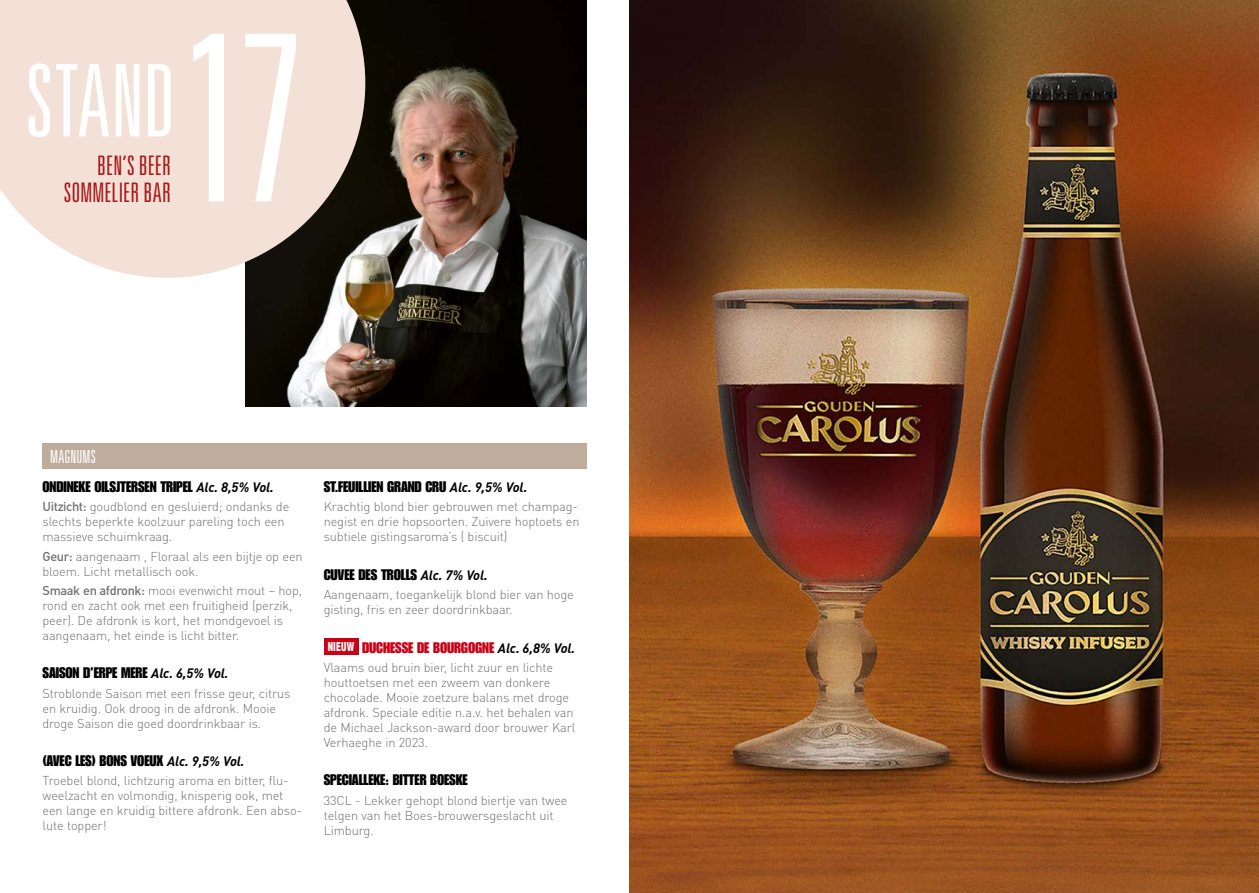
<style>
.page{position:relative;width:1259px;height:893px;background:#fff}
.page>*{position:absolute;margin:0;border:0;box-sizing:border-box;transform-origin:0 0}
.t1{font:300 ultra-condensed 232.05px "Univers LT Std";color:#fff}
.t2{font:300 ultra-condensed 100.2px "Univers LT Std";letter-spacing:-.005em;color:#fff}
.t3{font:300 ultra-condensed 26.85px/26.8px "Univers LT Std";letter-spacing:.005em;color:#a71a18;text-align:right}
.t4{font:300 ultra-condensed 18px "Univers LT Std";letter-spacing:.005em;color:#fff}
.t5{font:15px "Impact LT Std";letter-spacing:-.01em;color:#000}
.t6{font:15px "Impact LT Std";letter-spacing:-.01em;color:#cb0017}
.t7{font:300 12.75px/15px "DIN Pro";letter-spacing:-.01em;color:#6f7070}
.s1{font-family:"DIN Pro";font-weight:700;font-style:italic;font-size:13.5px}
.s2{font-weight:500}
.s3{font-family:"Helvetica LT Std";font-weight:900;font-stretch:condensed;font-size:12px;color:#fff}
.s4{font-family:"DIN Pro";font-weight:700;font-style:italic;font-size:13.5px;color:#000}
</style>
<div class="page">
<img style="left:245px;top:0;width:342px;height:406px">
<img style="left:629px;top:0;width:630px;height:893px">
<div style="left:324px;top:639px;width:34px;height:16px;background:#cb0017"></div>
<div style="left:43px;top:443px;width:544px;height:26px;background:#bfac9c"></div>
<svg style="left:0;top:0;width:365px;height:278px;background:#e3d3ca"></svg>
<h2 class="t2" style="left:25px;top:49px;width:152px">STAND</h2>
<h3 class="t3" style="left:64px;top:152px;width:109px">BEN’S BEER<br>SOMMELIER BAR</h3>
<h1 class="t1" style="left:182px;top:-2px;width:122px">17</h1>
<h3 class="t4" style="left:50px;top:447px;width:47px">MAGNUMS</h3>
<p class="t5" style="left:43px;top:478px;width:233px">ONDINEKE OILSJTERSEN TRIPEL <span class="s1">Alc. 8,5% Vol.</span></p>
<p class="t7" style="left:43px;top:499px;width:248px"><span class="s2">Uitzicht:</span> goudblond en gesluierd; ondanks de slechts beperkte koolzuur pareling toch een massieve schuimkraag.</p>
<p class="t7" style="left:43px;top:548px;width:262px"><span class="s2">Geur:</span> aangenaam , Floraal als een bijtje op een bloem. Licht metallisch ook.</p>
<p class="t7" style="left:43px;top:582px;width:261px"><span class="s2">Smaak en afdronk:</span> mooi evenwicht mout – hop, rond en zacht ook met een fruitigheid (perzik, peer). De afdronk is kort, het mondgevoel is aangenaam, het einde is licht bitter.</p>
<p class="t5" style="left:43px;top:664px;width:188px">SAISON D’ERPE MERE <span class="s1">Alc. 6,5% Vol.</span></p>
<p class="t7" style="left:43px;top:685px;width:249px">Stroblonde Saison met een frisse geur, citrus en kruidig. Ook droog in de afdronk. Mooie droge Saison die goed doordrinkbaar is.</p>
<p class="t5" style="left:43px;top:752px;width:203px">(AVEC LES) BONS VOEUX <span class="s1">Alc. 9,5% Vol.</span></p>
<p class="t7" style="left:43px;top:773px;width:261px">Troebel blond, lichtzurig aroma en bitter, flu&shy;weelzacht en volmondig, knisperig ook, met een lange en kruidig bittere afdronk. Een abso&shy;lute topper!</p>
<p class="t5" style="left:324px;top:478px;width:205px">ST.FEUILLIEN GRAND CRU <span class="s1">Alc. 9,5% Vol.</span></p>
<p class="t7" style="left:324px;top:499px;width:257px">Krachtig blond bier gebrouwen met champag&shy;negist en drie hopsoorten. Zuivere hoptoets en subtiele gistingsaroma’s ( biscuit)</p>
<p class="t5" style="left:324px;top:566px;width:166px">CUVEE DES TROLLS <span class="s1">Alc. 7% Vol.</span></p>
<p class="t7" style="left:324px;top:586px;width:252px">Aangenaam, toegankelijk blond bier van hoge gisting, fris en zeer doordrinkbaar.</p>
<p class="t6" style="left:328px;top:639px;width:249px"><span class="s3">NIEUW</span> DUCHESSE DE BOURGOGNE <span class="s4">Alc. 6,8% Vol.</span></p>
<p class="t7" style="left:324px;top:659px;width:253px">Vlaams oud bruin bier, licht zuur en lichte houttoetsen met een zweem van donkere chocolade. Mooie zoetzure balans met droge afdronk. Speciale editie n.a.v. het behalen van de Michael Jackson-award door brouwer Karl Verhaeghe in 2023.</p>
<p class="t5" style="left:324px;top:771px;width:146px">SPECIALLEKE: BITTER BOESKE</p>
<p class="t7" style="left:324px;top:792px;width:245px">33CL - Lekker gehopt blond biertje van twee telgen van het Boes-brouwersgeslacht uit<br>Limburg.</p>
</div>
